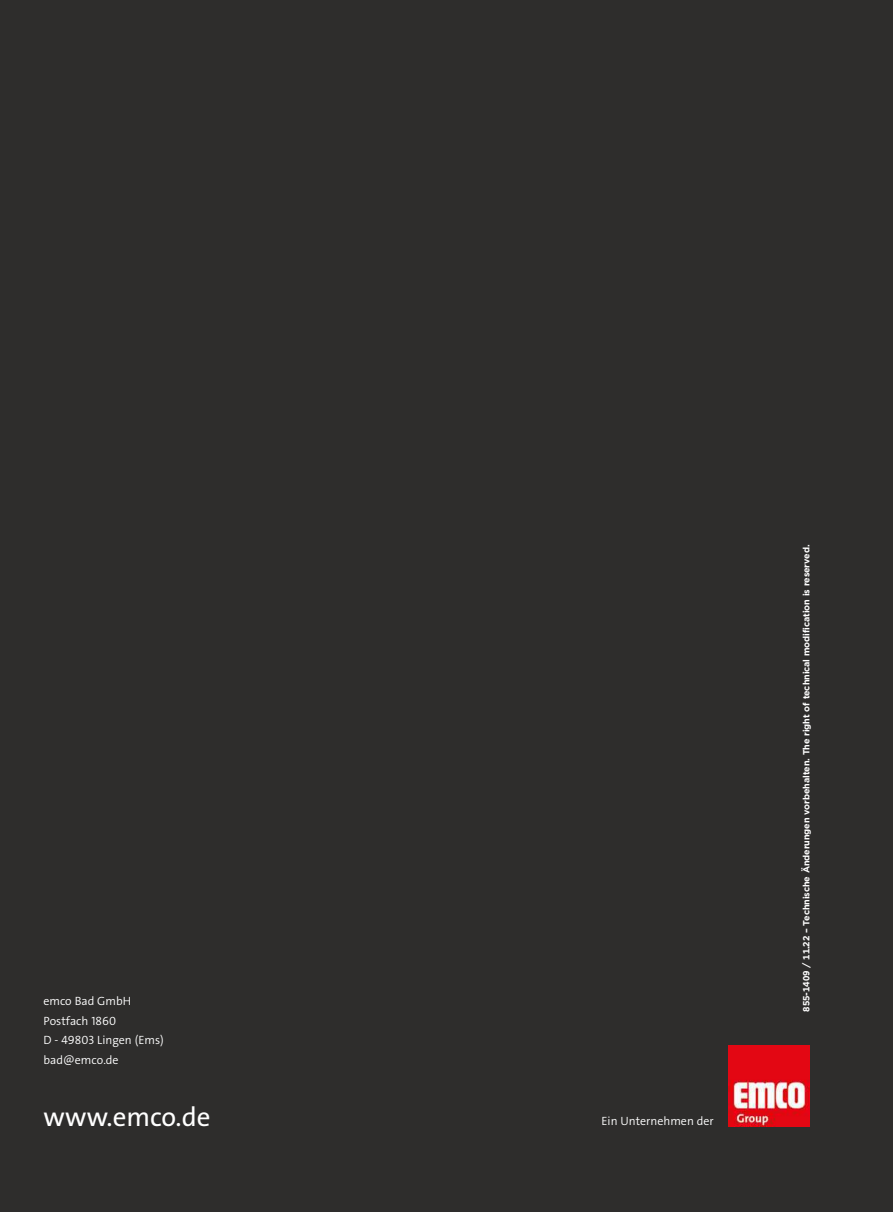
<style>
.page{position:relative;width:893px;height:1212px;background:#2e2d2c}
.page>*{position:absolute;margin:0;border:0;box-sizing:border-box;transform-origin:0 0}
.t1{font:27px "The Sans Os F";color:#fff}
.t2{font:300 12px/19.5px "The Sans Os F";color:#fff}
.t3{font:700 9px "Gotham";letter-spacing:-.01em;color:#fff}
</style>
<div class="page">
<img style="left:729px;top:1045px;width:80px;height:81px">
<h2 class="t2" style="left:43px;top:992px;width:122px">emco Bad GmbH<br>Postfach 1860<br>D - 49803 Lingen (Ems) bad@emco.de</h2>
<h1 class="t1" style="left:43px;top:1101px;width:169px">www.emco.de</h1>
<h2 class="t2" style="left:602px;top:1112px;width:114px">Ein Unternehmen der</h2>
<p class="t3" style="left:802px;top:1011px;width:468px;rotate:-90deg">855-1409 / 11.22 – Technische Änderungen vorbehalten. The right of technical modification is reserved.</p>
</div>
